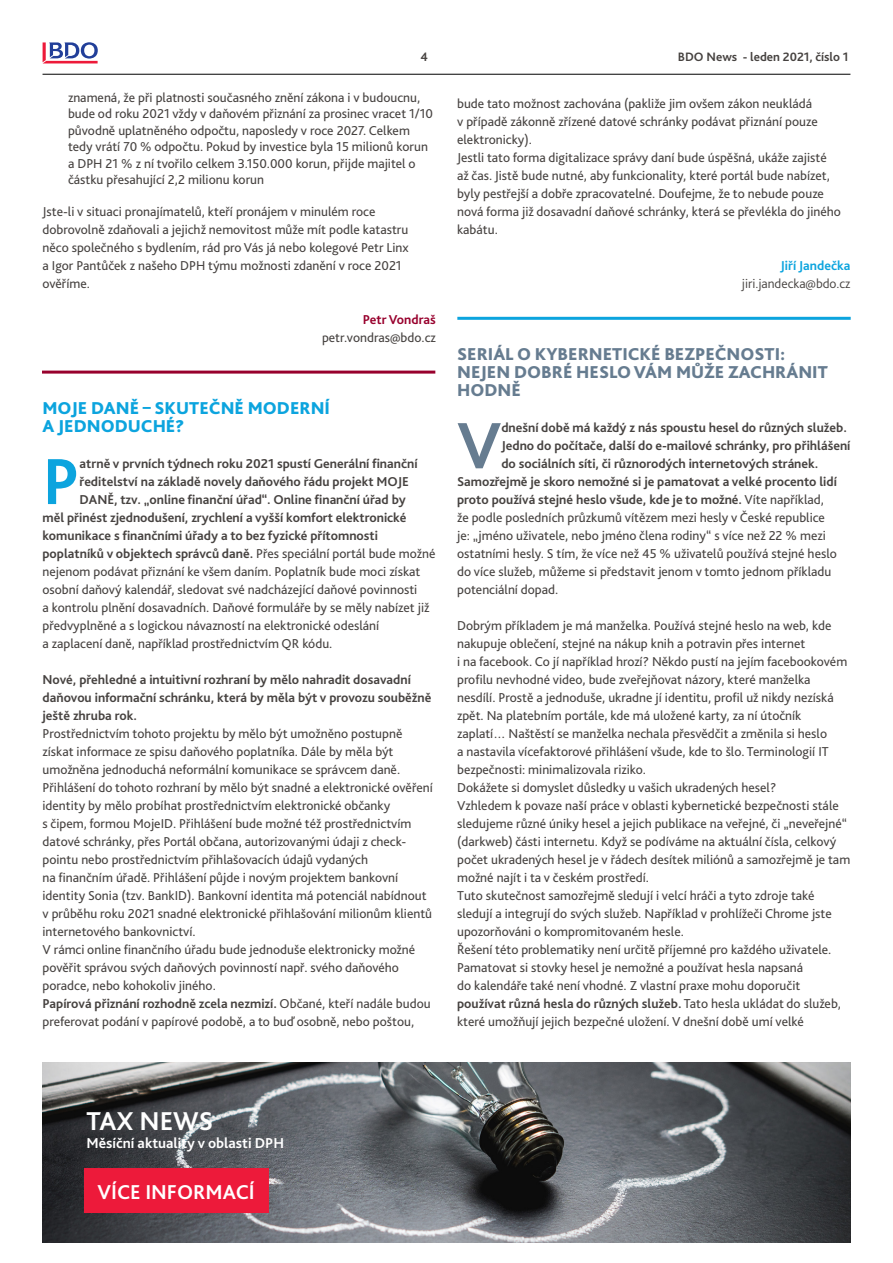
<style>
.page{position:relative;width:893px;height:1263px;background:#fff}
.page>*{position:absolute;margin:0;border:0;box-sizing:border-box;transform-origin:0 0}
.Body_copy{font:700 68.1px "Bliss Pro";color:#0ca4de}
.Body_copy-2{font:700 68.1px "Bliss Pro";color:#667c90}
.Subheading_level_1{font:700 27px "Bliss Pro";color:#fff}
.Subheading_level_2{font:700 21px "Bliss Pro";color:#fff}
.Body_copy-3{font:800 18px/18px "Bliss Pro";color:#667c90}
.Body_copy-4{font:800 18px/18px "Bliss Pro";color:#0ca4de}
.Subheading_level_1-2{font:700 15px "Bliss Pro";color:#fff}
.Body_copy-5{font:13.5px/18px "Bliss Pro";color:#464240}
.Body_copy-6{font:700 13.5px/18px "Bliss Pro";color:#464240}
.Body_copy-7{font:300 13.5px "Bliss Pro";color:#464240}
.Body_copy-8{font:700 13.5px "Bliss Pro";color:#0ca4de}
.Body_copy-9{font:700 13.5px "Bliss Pro";color:#98012d}
.t1{font:700 12.75px "Bliss Pro";color:#464240}
.s1{font-weight:400}
.s2{font-weight:700}
</style>
<div class="page">
<hr style="left:43px;top:74px;width:807px;height:1px;background:#000">
<svg style="left:43px;top:42px;width:55px;height:21px"></svg>
<hr style="left:42px;top:371px;width:393px;height:3px;background:#98012d">
<img style="left:43px;top:1062px;width:807px;height:180px">
<div style="left:85px;top:1169px;width:183px;height:43px;background:#ed1a3a"></div>
<div style="left:84px;top:1168px;width:185px;height:45px;border:2px solid #ed1a3a"></div>
<hr style="left:457px;top:317px;width:394px;height:3px;background:#0ca4de">
<p class="t1" style="left:421px;top:49px;width:9px">4</p>
<p class="t1" style="left:678px;top:49px;width:172px">BDO News - leden 2021, číslo 1</p>
<p class="Body_copy-5" style="left:68px;top:89px;width:367px;line-height:16.5px">znamená, že při platnosti současného znění zákona i v budoucnu, bude od roku 2021 vždy v daňovém přiznání za prosinec vracet 1/10 původně uplatněného odpočtu, naposledy v roce 2027. Celkem tedy vrátí 70 % odpočtu. Pokud by investice byla 15 milionů korun a DPH 21 % z ní tvořilo celkem 3.150.000 korun, přijde majitel o částku přesahující 2,2 milionu korun</p>
<p class="Body_copy-5" style="left:43px;top:202px;width:368px">Jste-li v situaci pronajímatelů, kteří pronájem v minulém roce dobrovolně zdaňovali a jejichž nemovitost může mít podle katastru něco společného s bydlením, rád pro Vás já nebo kolegové Petr Linx a Igor Pantůček z našeho DPH týmu možnosti zdanění v roce 2021 ověříme.</p>
<p class="Body_copy-9" style="left:363px;top:311px;width:75px">Petr Vondraš</p>
<p class="Body_copy-5" style="left:322px;top:328px;width:115px">petr.vondras@bdo.cz</p>
<p class="Body_copy-4" style="left:43px;top:399px;width:289px">MOJE DANĚ – SKUTEČNĚ MODERNÍ<br>A JEDNODUCHÉ?</p>
<p class="Body_copy" style="left:43px;top:439px;width:39px">P</p>
<p class="Body_copy-6" style="left:80px;top:454px;width:339px">atrně v prvních týdnech roku 2021 spustí Generální finanční</p>
<p class="Body_copy-6" style="left:80px;top:472px;width:331px">ředitelství na základě novely daňového řádu projekt MOJE</p>
<p class="Body_copy-6" style="left:80px;top:490px;width:328px">DANĚ, tzv. „online finanční úřad“. Online finanční úřad by</p>
<p class="Body_copy-6" style="left:43px;top:508px;width:365px">měl přinést zjednodušení, zrychlení a vyšší komfort elektronické</p>
<p class="Body_copy-6" style="left:43px;top:526px;width:337px">komunikace s finančními úřady a to bez fyzické přítomnosti</p>
<p class="Body_copy-6" style="left:43px;top:544px;width:394px">poplatníků v objektech správců daně. <span class="s1">Přes speciální portál bude možné</span></p>
<p class="Body_copy-5" style="left:43px;top:562px;width:379px">nejenom podávat přiznání ke všem daním. Poplatník bude moci získat</p>
<p class="Body_copy-5" style="left:43px;top:580px;width:376px">osobní daňový kalendář, sledovat své nadcházející daňové povinnosti</p>
<p class="Body_copy-5" style="left:43px;top:598px;width:388px">a kontrolu plnění dosavadních. Daňové formuláře by se měly nabízet již</p>
<p class="Body_copy-5" style="left:43px;top:616px;width:338px">předvyplněné a s logickou návazností na elektronické odeslání</p>
<p class="Body_copy-5" style="left:43px;top:634px;width:291px">a zaplacení daně, například prostřednictvím QR kódu.</p>
<p class="Body_copy-6" style="left:43px;top:670px;width:390px">Nové, přehledné a intuitivní rozhraní by mělo nahradit dosavadní daňovou informační schránku, která by měla být v provozu souběžně ještě zhruba rok.</p>
<p class="Body_copy-5" style="left:43px;top:724px;width:361px">Prostřednictvím tohoto projektu by mělo být umožněno postupně získat informace ze spisu daňového poplatníka. Dále by měla být umožněna jednoduchá neformální komunikace se správcem daně.</p>
<p class="Body_copy-5" style="left:43px;top:778px;width:392px">Přihlášení do tohoto rozhraní by mělo být snadné a elektronické ověření identity by mělo probíhat prostřednictvím elektronické občanky<br>s čipem, formou MojeID. Přihlášení bude možné též prostřednictvím datové schránky, přes Portál občana, autorizovanými údaji z check&shy;pointu nebo prostřednictvím přihlašovacích údajů vydaných<br>na finančním úřadě. Přihlášení půjde i novým projektem bankovní identity Sonia (tzv. BankID). Bankovní identita má potenciál nabídnout v průběhu roku 2021 snadné elektronické přihlašování milionům klientů internetového bankovnictví.</p>
<p class="Body_copy-5" style="left:43px;top:940px;width:374px">V rámci online finančního úřadu bude jednoduše elektronicky možné pověřit správou svých daňových povinností např. svého daňového poradce, nebo kohokoliv jiného.</p>
<p class="Body_copy-5" style="left:43px;top:994px;width:390px"><span class="s2">Papírová přiznání rozhodně zcela nezmizí.</span> Občané, kteří nadále budou preferovat podání v papírové podobě, a to buď osobně, nebo poštou,</p>
<p class="Body_copy-5" style="left:457px;top:94px;width:362px">bude tato možnost zachována (pakliže jim ovšem zákon neukládá v případě zákonně zřízené datové schránky podávat přiznání pouze elektronicky).</p>
<p class="Body_copy-5" style="left:457px;top:148px;width:385px">Jestli tato forma digitalizace správy daní bude úspěšná, ukáže zajisté až čas. Jistě bude nutné, aby funkcionality, které portál bude nabízet, byly pestřejší a dobře zpracovatelné. Doufejme, že to nebude pouze nová forma již dosavadní daňové schránky, která se převlékla do jiného kabátu.</p>
<p class="Body_copy-8" style="left:780px;top:257px;width:71px">Jiří Jandečka</p>
<p class="Body_copy-7" style="left:742px;top:275px;width:110px">jiri.jandecka@bdo.cz</p>
<p class="Body_copy-3" style="left:457px;top:345px;width:330px">SERIÁL O KYBERNETICKÉ BEZPEČNOSTI:</p>
<p class="Body_copy-3" style="left:457px;top:363px;width:372px">NEJEN DOBRÉ HESLO VÁM MŮŽE ZACHRÁNIT<br>HODNĚ</p>
<p class="Body_copy-2" style="left:457px;top:403px;width:46px">V</p>
<p class="Body_copy-6" style="left:501px;top:418px;width:347px">dnešní době má každý z nás spoustu hesel do různých služeb.</p>
<p class="Body_copy-6" style="left:501px;top:436px;width:351px">Jedno do počítače, další do e-mailové schránky, pro přihlášení</p>
<p class="Body_copy-6" style="left:501px;top:454px;width:319px">do sociálních síti, či různorodých internetových stránek.</p>
<p class="Body_copy-6" style="left:457px;top:472px;width:381px">Samozřejmě je skoro nemožné si je pamatovat a velké procento lidí</p>
<p class="Body_copy-6" style="left:457px;top:490px;width:368px">proto používá stejné heslo všude, kde je to možné. <span class="s1">Víte například,</span></p>
<p class="Body_copy-5" style="left:457px;top:508px;width:369px">že podle posledních průzkumů vítězem mezi hesly v České republice</p>
<p class="Body_copy-5" style="left:457px;top:526px;width:370px">je: „jméno uživatele, nebo jméno člena rodiny“ s více než 22 % mezi</p>
<p class="Body_copy-5" style="left:457px;top:544px;width:381px">ostatními hesly. S tím, že více než 45 % uživatelů používá stejné heslo</p>
<p class="Body_copy-5" style="left:457px;top:562px;width:376px">do více služeb, můžeme si představit jenom v tomto jednom příkladu</p>
<p class="Body_copy-5" style="left:457px;top:580px;width:103px">potenciální dopad.</p>
<p class="Body_copy-5" style="left:457px;top:616px;width:392px">Dobrým příkladem je má manželka. Používá stejné heslo na web, kde nakupuje oblečení, stejné na nákup knih a potravin přes internet<br>i na facebook. Co jí například hrozí? Někdo pustí na jejím facebookovém profilu nevhodné video, bude zveřejňovat názory, které manželka nesdílí. Prostě a jednoduše, ukradne jí identitu, profil už nikdy nezíská zpět. Na platebním portále, kde má uložené karty, za ní útočník zaplatí… Naštěstí se manželka nechala přesvědčit a změnila si heslo<br>a nastavila vícefaktorové přihlášení všude, kde to šlo. Terminologií IT bezpečnosti: minimalizovala riziko.</p>
<p class="Body_copy-5" style="left:457px;top:778px;width:321px">Dokážete si domyslet důsledky u vašich ukradených hesel?</p>
<p class="Body_copy-5" style="left:457px;top:796px;width:395px">Vzhledem k povaze naší práce v oblasti kybernetické bezpečnosti stále sledujeme různé úniky hesel a jejich publikace na veřejné, či „neveřejné“ (darkweb) části internetu. Když se podíváme na aktuální čísla, celkový počet ukradených hesel je v řádech desítek miliónů a samozřejmě je tam možné najít i ta v českém prostředí.</p>
<p class="Body_copy-5" style="left:457px;top:886px;width:376px">Tuto skutečnost samozřejmě sledují i velcí hráči a tyto zdroje také sledují a integrují do svých služeb. Například v prohlížeči Chrome jste upozorňováni o kompromitovaném hesle.</p>
<p class="Body_copy-5" style="left:457px;top:940px;width:385px">Řešení této problematiky není určitě příjemné pro každého uživatele.<br>Pamatovat si stovky hesel je nemožné a používat hesla napsaná<br>do kalendáře také není vhodné. Z vlastní praxe mohu doporučit <span class="s2">používat různá hesla do různých služeb.</span> Tato hesla ukládat do služeb, které umožňují jejich bezpečné uložení. V dnešní době umí velké</p>
<p class="Subheading_level_1" style="left:86px;top:1105px;width:128px">TAX NEWS</p>
<p class="Subheading_level_1-2" style="left:86px;top:1134px;width:199px">Měsíční aktuality v oblasti DPH</p>
<p class="Subheading_level_2" style="left:98px;top:1178px;width:159px">VÍCE INFORMACÍ</p>
</div>
